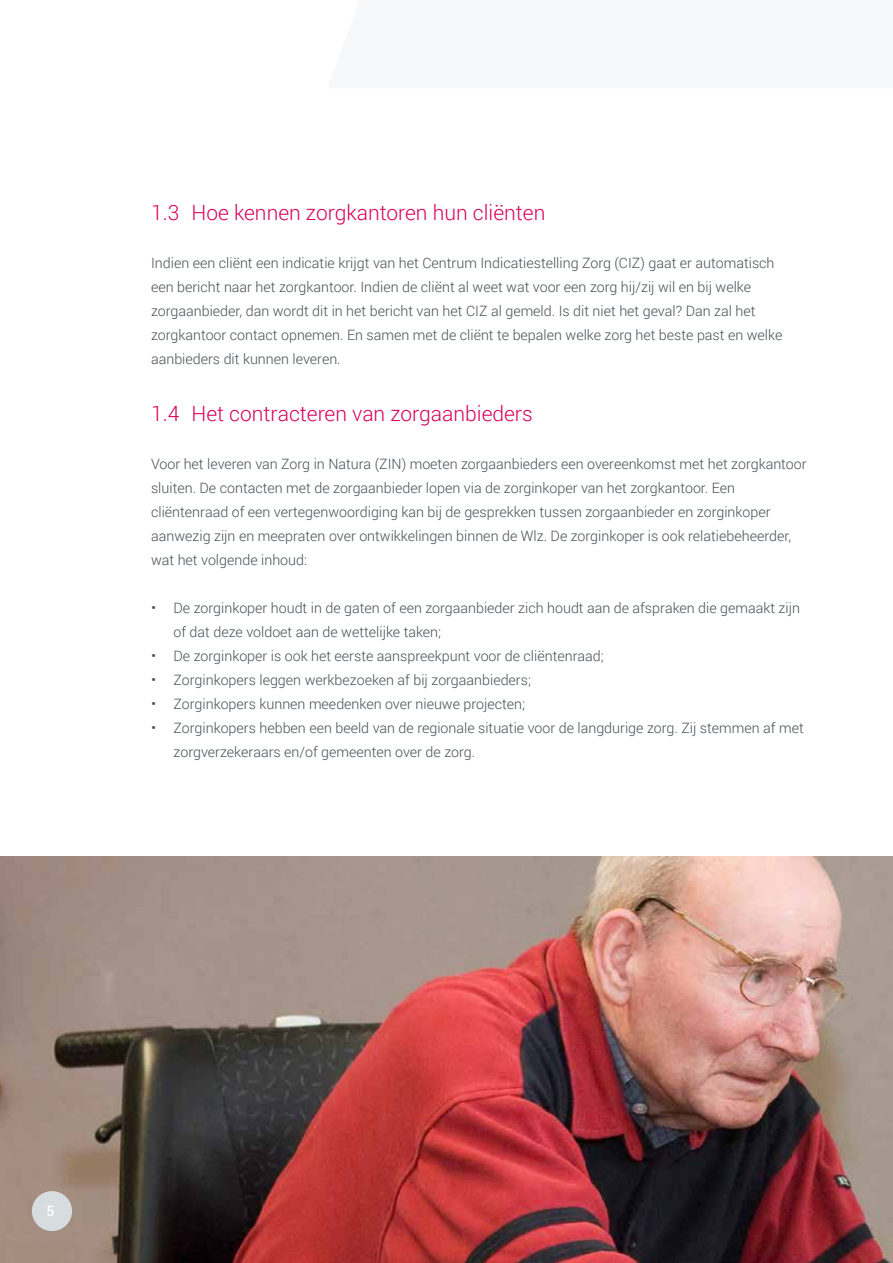
<style>
.page{position:relative;width:893px;height:1263px;background:#fff}
.page>*{position:absolute;margin:0;border:0;box-sizing:border-box;transform-origin:0 0}
.t1{font:300 21px "Roboto";color:#d8005b}
.t2{font:300 14.25px/24px "Roboto";color:#445055}
.t3{font:500 14.25px "Roboto";color:#fff}
.s1{font-size:15px}
</style>
<div class="page">
<img style="left:0;top:857px;width:893px;height:406px">
<div style="left:32px;top:1191px;width:40px;height:40px;background:#d7dcdf;border-radius:50%"></div>
<h1 class="t1" style="left:151px;top:198px;width:396px">1.3 Hoe kennen zorgkantoren hun cliënten</h1>
<p class="t2" style="left:151px;top:250px;width:633px">Indien een cliënt een indicatie krijgt van het Centrum Indicatiestelling Zorg (CIZ) gaat er automatisch een bericht naar het zorgkantoor. Indien de cliënt al weet wat voor een zorg hij/zij wil en bij welke zorgaanbieder, dan wordt dit in het bericht van het CIZ al gemeld. Is dit niet het geval? Dan zal het zorgkantoor contact opnemen. En samen met de cliënt te bepalen welke zorg het beste past en welke aanbieders dit kunnen leveren.</p>
<h1 class="t1" style="left:151px;top:399px;width:383px">1.4 Het contracteren van zorgaanbieders</h1>
<p class="t2" style="left:151px;top:451px;width:657px">Voor het leveren van Zorg in Natura (ZIN) moeten zorgaanbieders een overeenkomst met het zorgkantoor sluiten. De contacten met de zorgaanbieder lopen via de zorginkoper van het zorgkantoor. Een cliëntenraad of een vertegenwoordiging kan bij de gesprekken tussen zorgaanbieder en zorginkoper aanwezig zijn en meepraten over ontwikkelingen binnen de Wlz. De zorginkoper is ook relatiebeheerder, wat het volgende inhoud:</p>
<p class="t2" style="left:174px;top:595px;width:628px;text-indent:-23px"><span class="s1">•</span>● De zorginkoper houdt in de gaten of een zorgaanbieder zich houdt aan de afspraken die gemaakt zijn of dat deze voldoet aan de wettelijke taken;</p>
<p class="t2" style="left:151px;top:643px;width:454px"><span class="s1">•</span>● De zorginkoper is ook het eerste aanspreekpunt voor de cliëntenraad;</p>
<p class="t2" style="left:151px;top:667px;width:382px"><span class="s1">•</span>● Zorginkopers leggen werkbezoeken af bij zorgaanbieders;</p>
<p class="t2" style="left:151px;top:691px;width:376px"><span class="s1">•</span>● Zorginkopers kunnen meedenken over nieuwe projecten;</p>
<p class="t2" style="left:174px;top:715px;width:632px;text-indent:-23px"><span class="s1">•</span>● Zorginkopers hebben een beeld van de regionale situatie voor de langdurige zorg. Zij stemmen af met zorgverzekeraars en/of gemeenten over de zorg.</p>
<p class="t3" style="left:47px;top:1200px;width:10px">5</p>
</div>
